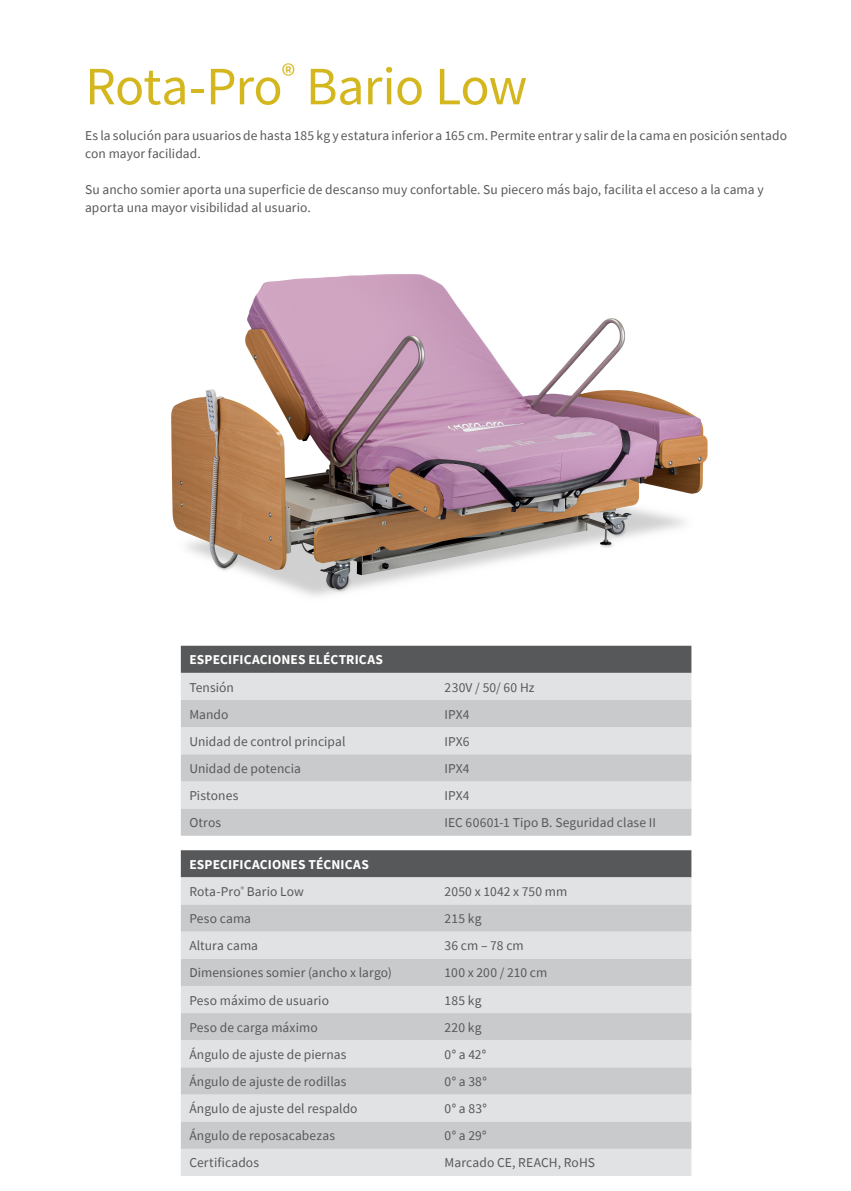
<style>
.page{position:relative;width:851px;height:1191px;background:#fff}
.page>*{position:absolute;margin:0;border:0;box-sizing:border-box;transform-origin:0 0}
.t1{font:54px "Source Sans Pro";letter-spacing:-.015em;color:#d4b71e}
.t2{font:13.5px/18px "Source Sans Pro";letter-spacing:.005em;color:#57585a}
.t3{font:700 13.5px/27.2px "Source Sans Pro";letter-spacing:.01em;color:#fff}
.s1{font-weight:400;color:#57585a}
</style>
<div class="page">
<img style="left:171px;top:274px;width:537px;height:323px">
<div style="left:181px;top:646px;width:510px;height:27px;background:#57585a"></div>
<div style="left:181px;top:673px;width:510px;height:27px;background:#e1e2e4"></div>
<svg style="left:181px;top:700px;width:510px;height:135px;background:#d2d3d5"></svg>
<div style="left:181px;top:850px;width:510px;height:27px;background:#57585a"></div>
<div style="left:181px;top:877px;width:510px;height:299px;background:#e1e2e4"></div>
<svg style="left:181px;top:904px;width:510px;height:244px;background:#d3d4d6"></svg>
<h1 class="t1" style="left:85px;top:52px;width:443px">Rota-Pro<sup>®</sup> Bario Low</h1>
<p class="t2" style="left:85px;top:127px;width:703px">Es la solución para usuarios de hasta 185 kg y estatura inferior a 165 cm. Permite entrar y salir de la cama en posición sentado con mayor facilidad.</p>
<p class="t2" style="left:85px;top:181px;width:680px">Su ancho somier aporta una superficie de descanso muy confortable. Su piecero más bajo, facilita el acceso a la cama y aporta una mayor visibilidad al usuario.</p>
<p class="t3" style="left:189px;top:646px;width:195px">ESPECIFICACIONES ELÉCTRICAS</p>
<p class="t2" style="left:189px;top:678px;width:46px">Tensión</p>
<p class="t2" style="left:444px;top:678px;width:91px">230V / 50/ 60 Hz</p>
<p class="t2" style="left:189px;top:705px;width:41px">Mando</p>
<p class="t2" style="left:444px;top:705px;width:26px">IPX4</p>
<p class="t2" style="left:189px;top:732px;width:158px">Unidad de control principal</p>
<p class="t2" style="left:444px;top:732px;width:26px">IPX6</p>
<p class="t2" style="left:189px;top:759px;width:113px">Unidad de potencia</p>
<p class="t2" style="left:444px;top:759px;width:26px">IPX4</p>
<p class="t2" style="left:189px;top:786px;width:51px">Pistones</p>
<p class="t2" style="left:444px;top:786px;width:26px">IPX4</p>
<p class="t2" style="left:189px;top:813px;width:33px">Otros</p>
<p class="t2" style="left:444px;top:813px;width:213px">IEC 60601-1 Tipo B. Seguridad clase II</p>
<p class="t3" style="left:189px;top:850px;width:181px">ESPECIFICACIONES TÉCNICAS<br><span class="s1">Rota-Pro</span><sup>®</sup> <span class="s1">Bario Low</span></p>
<p class="t2" style="left:444px;top:882px;width:124px">2050 x 1042 x 750 mm</p>
<p class="t2" style="left:189px;top:909px;width:63px">Peso cama</p>
<p class="t2" style="left:444px;top:909px;width:38px">215 kg</p>
<p class="t2" style="left:189px;top:936px;width:70px">Altura cama</p>
<p class="t2" style="left:444px;top:936px;width:81px">36 cm – 78 cm</p>
<p class="t2" style="left:189px;top:964px;width:204px">Dimensiones somier (ancho x largo)</p>
<p class="t2" style="left:444px;top:964px;width:104px">100 x 200 / 210 cm</p>
<p class="t2" style="left:189px;top:991px;width:141px">Peso máximo de usuario</p>
<p class="t2" style="left:444px;top:991px;width:38px">185 kg</p>
<p class="t2" style="left:189px;top:1018px;width:130px">Peso de carga máximo</p>
<p class="t2" style="left:444px;top:1018px;width:38px">220 kg</p>
<p class="t2" style="left:189px;top:1045px;width:159px">Ángulo de ajuste de piernas</p>
<p class="t2" style="left:444px;top:1045px;width:43px">0° a 42°</p>
<p class="t2" style="left:189px;top:1072px;width:158px">Ángulo de ajuste de rodillas</p>
<p class="t2" style="left:444px;top:1072px;width:44px">0° a 38°</p>
<p class="t2" style="left:189px;top:1099px;width:170px">Ángulo de ajuste del respaldo</p>
<p class="t2" style="left:444px;top:1099px;width:44px">0° a 83°</p>
<p class="t2" style="left:189px;top:1126px;width:147px">Ángulo de reposacabezas</p>
<p class="t2" style="left:444px;top:1126px;width:44px">0° a 29°</p>
<p class="t2" style="left:189px;top:1153px;width:71px">Certificados</p>
<p class="t2" style="left:444px;top:1153px;width:152px">Marcado CE, REACH, RoHS</p>
</div>
